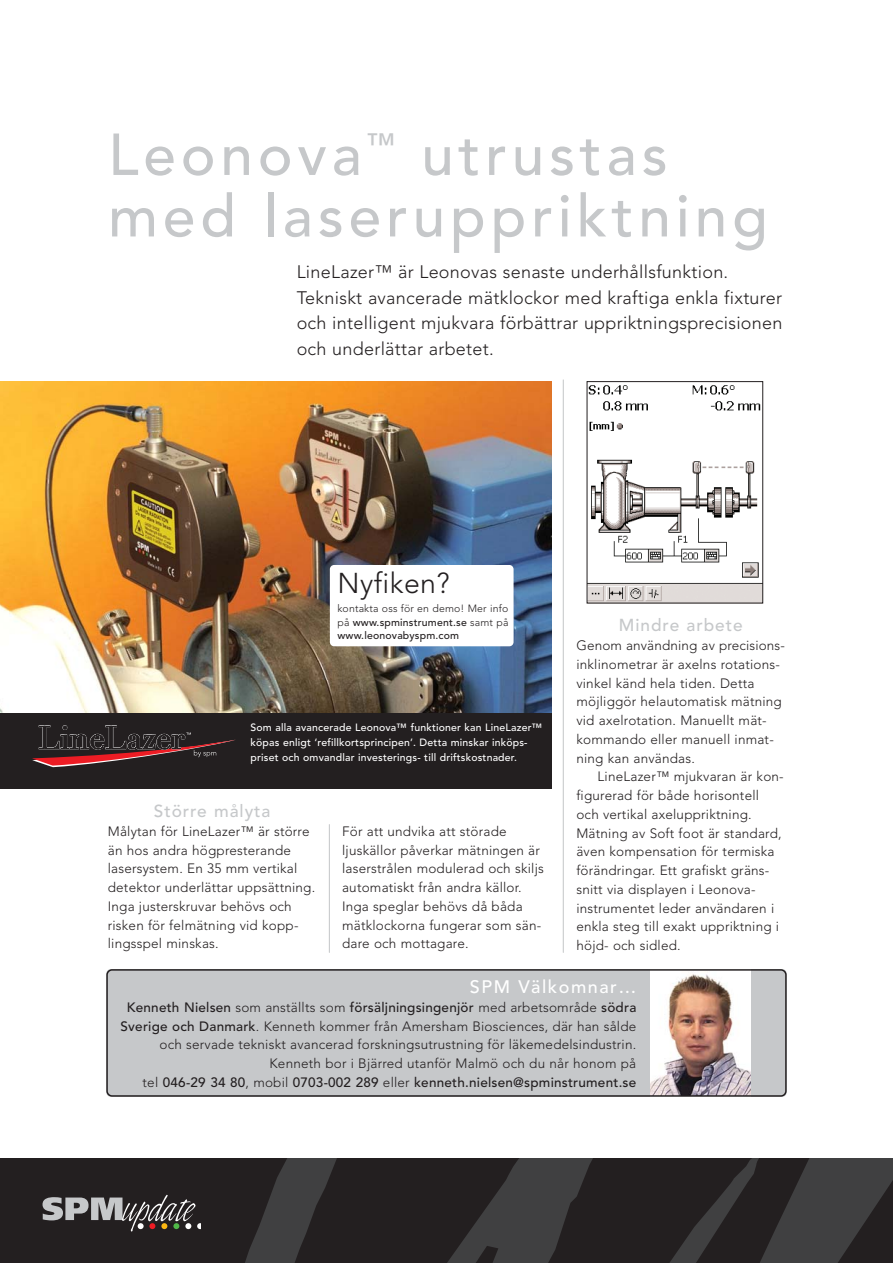
<style>
.page{position:relative;width:893px;height:1263px;background:#fff}
.page>*{position:absolute;margin:0;border:0;box-sizing:border-box;transform-origin:0 0}
.t1{font:500 58.5px/61.5px "Avenir";letter-spacing:.085em;color:#c6c8ca}
.t2{font:300 28.5px "Avenir";letter-spacing:.015em;color:#231f20}
.t3{font:300 18px/25.5px "Avenir";letter-spacing:.015em;color:#231f20}
.t4{font:500 18px "Avenir";letter-spacing:.085em;color:#fff}
.t5{font:500 17.25px "Avenir";letter-spacing:.055em;color:#c6c8ca}
.t6{font:300 13.5px/18.8px "Avenir";letter-spacing:.015em;color:#231f20}
.t7{font:500 10.5px/15px "Avenir";letter-spacing:.015em;color:#fff}
.t8{font:500 10.5px/13.5px "Avenir";letter-spacing:.015em;color:#231f20;text-align:justify}
.s1{font-weight:300}
.s2{font-weight:500}
</style>
<div class="page">
<hr style="left:329px;top:824px;width:1px;height:128px;background:#c6c8ca">
<hr style="left:563px;top:380px;width:1px;height:572px;background:#c6c8ca">
<img style="left:0;top:381px;width:551px;height:333px">
<div style="left:0;top:1158px;width:892px;height:105px;background:#231f20"></div>
<svg style="left:245px;top:1158px;width:263px;height:105px"></svg>
<svg style="left:508px;top:1158px;width:384px;height:105px"></svg>
<svg style="left:43px;top:1195px;width:158px;height:36px"></svg>
<div style="left:0;top:714px;width:551px;height:75px;background:#231f20"></div>
<img style="left:589px;top:385px;width:172px;height:216px">
<div style="left:587px;top:381px;width:176px;height:222px;border:1px solid #231f20"></div>
<div style="left:330px;top:565px;width:184px;height:81px;background:#fff;border-radius:4px"></div>
<svg style="left:32px;top:725px;width:204px;height:42px"></svg>
<svg style="left:106px;top:969px;width:681px;height:128px;background:#c1c0c1"></svg>
<h1 class="t1" style="left:108px;top:130px;width:661px">Leonova<sup>™</sup> utrustas med laseruppriktning</h1>
<h3 class="t3" style="left:297px;top:261px;width:487px">LineLazer™ är Leonovas senaste underhållsfunktion.<br>Tekniskt avancerade mätklockor med kraftiga enkla fixturer och intelligent mjukvara förbättrar uppriktningsprecisionen och underlättar arbetet.</h3>
<h2 class="t2" style="left:337px;top:571px;width:114px">Nyfiken?</h2>
<p class="t8" style="left:337px;top:603px;width:173px"><span class="s1">kontakta oss för en demo! Mer info på</span> www.spminstrument.se <span class="s1">samt på </span>www.leonovabyspm.com</p>
<p class="t7" style="left:251px;top:721px;width:293px">Som alla avancerade Leonova™ funktioner kan LineLazer™ köpas enligt ‘refillkortsprincipen’. Detta minskar inköps&shy;priset och omvandlar investerings- till driftskostnader.</p>
<p class="t5" style="left:154px;top:804px;width:118px">Större målyta</p>
<p class="t6" style="left:108px;top:823px;width:209px">Målytan för LineLazer™ är större än hos andra högpresterande lasersystem. En 35 mm vertikal detektor underlättar uppsättning.<br>Inga justerskruvar behövs och risken för felmätning vid kopp&shy;lingsspel minskas.</p>
<p class="t6" style="left:342px;top:823px;width:203px">För att undvika att störade ljuskällor påverkar mätningen är laserstrålen modulerad och skiljs automatiskt från andra källor.<br>Inga speglar behövs då båda mätklockorna fungerar som sän&shy;dare och mottagare.</p>
<p class="t5" style="left:619px;top:618px;width:125px">Mindre arbete</p>
<p class="t6" style="left:576px;top:637px;width:210px">Genom användning av precisions&shy;inklinometrar är axelns rotations&shy;vinkel känd hela tiden. Detta möjliggör helautomatisk mätning vid axelrotation. Manuellt mät&shy;kommando eller manuell inmat&shy;ning kan användas.</p>
<p class="t6" style="left:576px;top:768px;width:209px;text-indent:21px">LineLazer™ mjukvaran är kon&shy;figurerad för både horisontell och vertikal axeluppriktning.<br>Mätning av Soft foot är standard, även kompensation för termiska förändringar. Ett grafiskt gräns&shy;snitt via displayen i Leonova&shy;instrumentet leder användaren i enkla steg till exakt uppriktning i höjd- och sidled.</p>
<h3 class="t4" style="left:470px;top:979px;width:168px">SPM Välkomnar…</h3>
<p class="t6" style="left:121px;top:999px;width:517px;text-align:right"><span class="s2">Kenneth Nielsen</span> som anställts som <span class="s2">försäljningsingenjör</span> med arbetsområde <span class="s2">södra Sverige och Danmark</span>. Kenneth kommer från Amersham Biosciences, där han sålde och servade tekniskt avancerad forskningsutrustning för läkemedelsindustrin.<br>Kenneth bor i Bjärred utanför Malmö och du når honom på<br>tel <span class="s2">046-29 34 80</span>, mobil <span class="s2">0703-002 289</span> eller <span class="s2">kenneth.nielsen@spminstrument.se</span></p>
</div>
